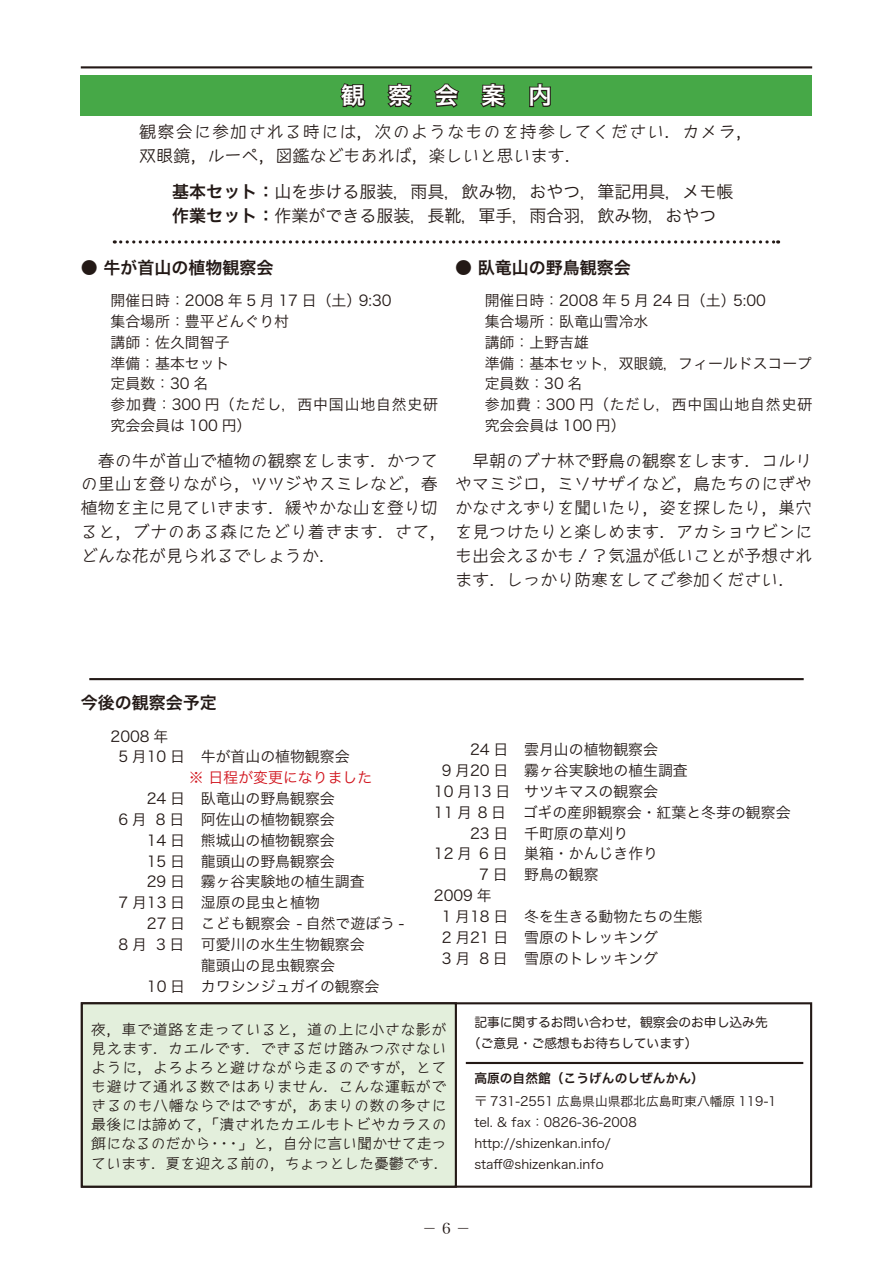
<style>
.page{position:relative;width:893px;height:1263px;background:#fff}
.page>*{position:absolute;margin:0;border:0;box-sizing:border-box;transform-origin:0 0}
.t1{font:23.4px "Hira Kaku Pro W6";color:#fff}
.t2{font:500 16.95px/23.9px "September";color:#231916}
.t3{font:16.95px/23.4px "Hira Kaku Pro W3";color:#231916}
.t4{font:500 16.95px/23.9px "September";letter-spacing:.07em;color:#231916}
.t5{font:16.95px "Hira Kaku Pro W6";color:#231916}
.t6{font:14.85px/20.9px "Hira Kaku Pro W3";color:#231916}
.t7{font:500 14.85px/19.2px "September";letter-spacing:.04em;color:#231916}
.t8{font:14.85px "Hira Kaku Pro W3";color:#d1131c}
.t9{font:14.85px "Hira Min Pro W3";color:#231916}
.t10{font:12.75px/21.3px "Hira Kaku Pro W3";color:#231916}
.t11{font:12.75px/20.2px "Hira Maru Pro W4";color:#231916}
.t12{font:12.75px "Hira Kaku Pro W6";color:#231916}
.s1{font-family:"Hira Kaku Pro W6"}
</style>
<div class="page">
<div style="left:81px;top:75px;width:731px;height:41px;background:#46a847"></div>
<div style="left:82px;top:1003px;width:374px;height:184px;background:#e3efdc"></div>
<div style="left:81px;top:1002px;width:376px;height:186px;border:2px solid #231916"></div>
<hr style="left:466px;top:1062px;width:337px;height:2px;background:#231916">
<svg style="left:340px;top:83px;width:26px;height:25px"></svg>
<svg style="left:387px;top:83px;width:25px;height:25px"></svg>
<svg style="left:434px;top:83px;width:26px;height:25px"></svg>
<svg style="left:480px;top:83px;width:26px;height:25px"></svg>
<svg style="left:529px;top:83px;width:22px;height:25px"></svg>
<hr style="left:81px;top:66px;width:731px;height:2px;background:#231916">
<svg style="left:121px;top:240px;width:658px;height:4px"></svg>
<hr style="left:89px;top:678px;width:715px;height:2px;background:#231916">
<h1 class="t1" style="left:341px;top:74px;width:212px">観　察　会　案　内</h1>
<p class="t4" style="left:139px;top:119px;width:615px">観察会に参加される時には，次のようなものを持参してください．カメラ，双眼鏡，ルーペ，図鑑などもあれば，楽しいと思います．</p>
<p class="t3" style="left:172px;top:179px;width:563px"><span class="s1">基本セット：</span>山を歩ける服装，雨具，飲み物，おやつ，筆記用具，メモ帳<span class="s1">作業セット：</span>作業ができる服装，長靴，軍手，雨合羽，飲み物，おやつ</p>
<p class="t5" style="left:81px;top:252px;width:194px">● 牛が首山の植物観察会</p>
<p class="t6" style="left:111px;top:289px;width:329px">開催日時：2008 年 5 月 17 日（土）9:30<br>集合場所：豊平どんぐり村<br>講師：佐久間智子<br>準備：基本セット<br>定員数：30 名<br>参加費：300 円（ただし，西中国山地自然史研究会会員は 100 円）</p>
<p class="t2" style="left:81px;top:448px;width:367px;text-indent:17px">春の牛が首山で植物の観察をします．かつての里山を登りながら，ツツジやスミレなど，春植物を主に見ていきます．緩やかな山を登り切ると，ブナのある森にたどり着きます．さて，どんな花が見られるでしょうか．</p>
<p class="t5" style="left:455px;top:252px;width:177px">● 臥竜山の野鳥観察会</p>
<p class="t6" style="left:485px;top:289px;width:329px">開催日時：2008 年 5 月 24 日（土）5:00<br>集合場所：臥竜山雪冷水<br>講師：上野吉雄<br>準備：基本セット，双眼鏡，フィールドスコープ定員数：30 名<br>参加費：300 円（ただし，西中国山地自然史研究会会員は 100 円）</p>
<p class="t2" style="left:455px;top:448px;width:359px;text-align:justify;text-indent:17px">早朝のブナ林で野鳥の観察をします．コルリやマミジロ，ミソサザイなど，鳥たちのにぎやかなさえずりを聞いたり，姿を探したり，巣穴を見つけたりと楽しめます．アカショウビンにも出会えるかも！？気温が低いことが予想されます．しっかり防寒をしてご参加ください．</p>
<p class="t5" style="left:81px;top:688px;width:138px">今後の観察会予定</p>
<p class="t6" style="left:118px;top:724px;width:233px;text-indent:-8px">2008 年<br>5 月10 日 牛が首山の植物観察会</p>
<p class="t8" style="left:189px;top:764px;width:185px">※ 日程が変更になりました</p>
<p class="t6" style="left:147px;top:787px;width:189px">24 日 臥竜山の野鳥観察会</p>
<p class="t6" style="left:118px;top:808px;width:218px">6 月 8 日 阿佐山の植物観察会</p>
<p class="t6" style="left:147px;top:829px;width:189px">14 日 熊城山の植物観察会</p>
<p class="t6" style="left:147px;top:849px;width:189px">15 日 龍頭山の野鳥観察会</p>
<p class="t6" style="left:147px;top:870px;width:219px">29 日 霧ヶ谷実験地の植生調査</p>
<p class="t6" style="left:118px;top:891px;width:203px">7 月13 日 湿原の昆虫と植物</p>
<p class="t6" style="left:147px;top:912px;width:259px">27 日 こども観察会 - 自然で遊ぼう -</p>
<p class="t6" style="left:119px;top:933px;width:248px">8 月 3 日 可愛川の水生生物観察会</p>
<p class="t6" style="left:201px;top:954px;width:135px">龍頭山の昆虫観察会</p>
<p class="t6" style="left:147px;top:974px;width:234px">10 日 カワシンジュガイの観察会</p>
<p class="t6" style="left:470px;top:738px;width:189px">24 日 雲月山の植物観察会</p>
<p class="t6" style="left:442px;top:759px;width:248px">9 月20 日 霧ヶ谷実験地の植生調査</p>
<p class="t6" style="left:434px;top:780px;width:226px">10 月13 日 サツキマスの観察会</p>
<p class="t6" style="left:434px;top:801px;width:358px">11 月 8 日 ゴギの産卵観察会・紅葉と冬芽の観察会</p>
<p class="t6" style="left:470px;top:821px;width:160px">23 日 千町原の草刈り</p>
<p class="t6" style="left:434px;top:842px;width:226px">12 月 6 日 巣箱・かんじき作り</p>
<p class="t6" style="left:479px;top:863px;width:121px">7 日 野鳥の観察</p>
<p class="t6" style="left:434px;top:884px;width:59px">2009 年</p>
<p class="t6" style="left:442px;top:905px;width:262px">1 月18 日 冬を生きる動物たちの生態</p>
<p class="t6" style="left:442px;top:926px;width:218px">2 月21 日 雪原のトレッキング</p>
<p class="t6" style="left:442px;top:946px;width:218px">3 月 8 日 雪原のトレッキング</p>
<p class="t7" style="left:91px;top:1019px;width:359px">夜，車で道路を走っていると，道の上に小さな影が見えます．カエルです．できるだけ踏みつぶさないように，よろよろと避けながら走るのですが，とても避けて通れる数ではありません．こんな運転ができるのも八幡ならではですが，あまりの数の多さに最後には諦めて，「潰されたカエルもトビやカラスの餌になるのだから・・・」と，自分に言い聞かせて走っています．夏を迎える前の，ちょっとした憂鬱です．</p>
<p class="t11" style="left:468px;top:1012px;width:301px;text-indent:6px">記事に関するお問い合わせ，観察会のお申し込み先（ご意見・ご感想もお待ちしています）</p>
<p class="t12" style="left:474px;top:1067px;width:231px">高原の自然館（こうげんのしぜんかん）</p>
<p class="t10" style="left:474px;top:1089px;width:304px">〒 731-2551 広島県山県郡北広島町東八幡原 119-1 tel. &amp; fax：0826-36-2008<br>http://shizenkan.info/<br>staff@shizenkan.info</p>
<p class="t9" style="left:422px;top:1216px;width:50px">－ 6 －</p>
</div>
